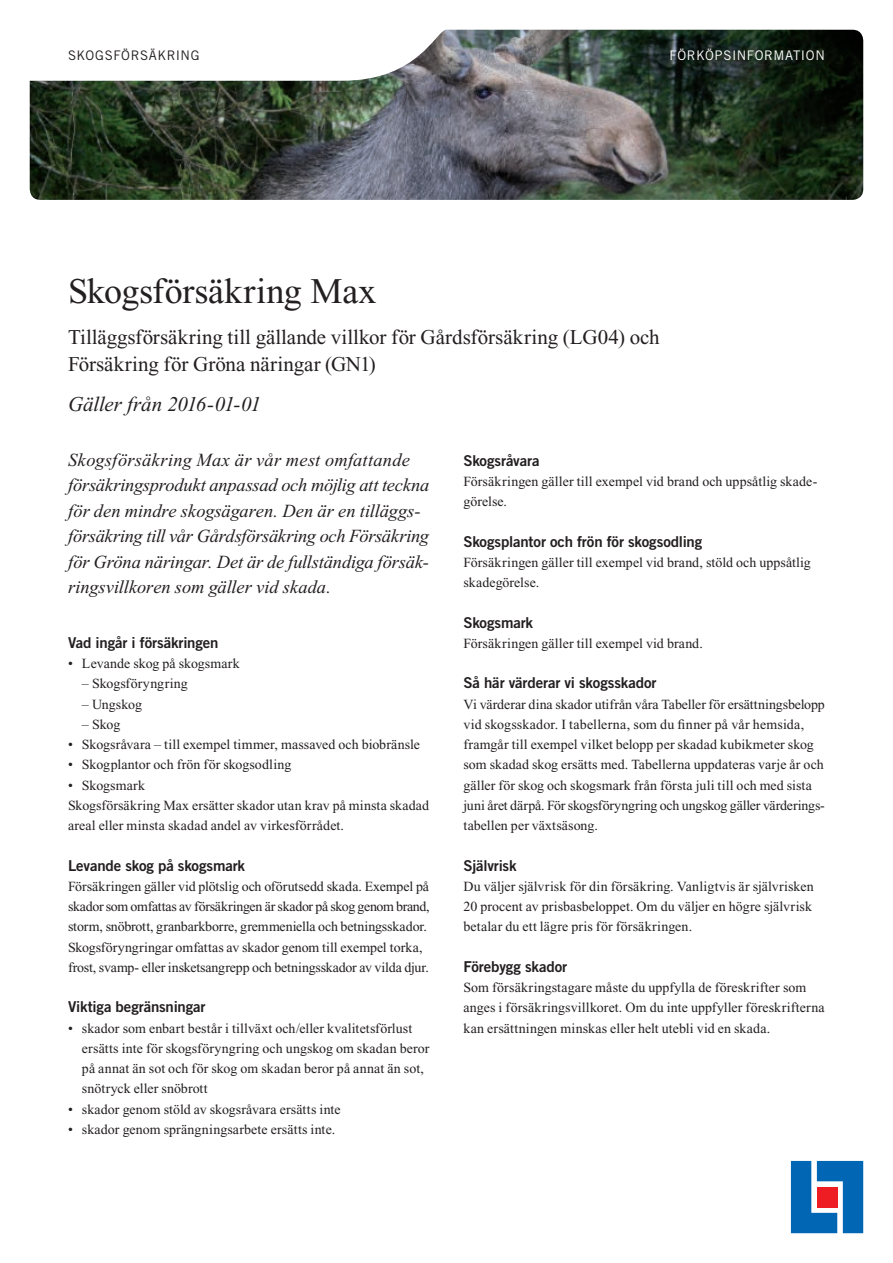
<style>
.page{position:relative;width:893px;height:1263px;background:#fff}
.page>*{position:absolute;margin:0;border:0;box-sizing:border-box;transform-origin:0 0}
.t1{font:36px "Times New Roman PS Std";letter-spacing:-.005em;color:#231f20}
.t2{font:21px/27px "Times New Roman PS Std";color:#231f20}
.t3{font:italic 21px "Times New Roman PS Std";letter-spacing:-.015em;color:#231f20}
.t4{font:italic 18.45px/25.5px "Times New Roman PS Std";letter-spacing:-.01em;color:#231f20}
.t5{font:15px "Trade Gothic LT Std Bd 2";letter-spacing:-.01em;color:#231f20}
.t6{font:13.95px/20.2px "Times New Roman PS Std";letter-spacing:.005em;color:#231f20}
.t7{font:13.2px "Trade Gothic LT Std";letter-spacing:.04em;color:#fff}
.t8{font:13.2px "Trade Gothic LT Std";letter-spacing:.04em;color:#231f20}
</style>
<div class="page">
<div style="left:785px;top:1155px;width:78px;height:78px;background:linear-gradient(to right,#fff,#fff)"></div>
<svg style="left:791px;top:1161px;width:72px;height:72px;background:#3b76b2"></svg>
<img style="left:30px;top:30px;width:833px;height:170px">
<p class="t8" style="left:68px;top:47px;width:133px">SKOGSFÖRSÄKRING</p>
<p class="t7" style="left:670px;top:47px;width:157px">FÖRKÖPSINFORMATION</p>
<h1 class="t1" style="left:68px;top:271px;width:310px">Skogsförsäkring Max</h1>
<h2 class="t2" style="left:68px;top:325px;width:593px">Tilläggsförsäkring till gällande villkor för Gårdsförsäkring (LG04) och<br>Försäkring för Gröna näringar (GN1)</h2>
<h2 class="t3" style="left:68px;top:393px;width:194px">Gäller från 2016-01-01</h2>
<p class="t4" style="left:68px;top:448px;width:363px">Skogsförsäkring Max är vår mest omfattande försäkringsprodukt anpassad och möjlig att teckna för den mindre skogsägaren. Den är en tilläggs&shy;försäkring till vår Gårdsförsäkring och Försäkring för Gröna näringar. Det är de fullständiga försäk&shy;ringsvillkoren som gäller vid skada.</p>
<p class="t5" style="left:68px;top:633px;width:152px">Vad ingår i försäkringen</p>
<p class="t6" style="left:68px;top:654px;width:173px">• Levande skog på skogsmark</p>
<p class="t6" style="left:82px;top:674px;width:107px">– Skogsföryngring</p>
<p class="t6" style="left:82px;top:694px;width:61px">– Ungskog</p>
<p class="t6" style="left:82px;top:715px;width:40px">– Skog</p>
<p class="t6" style="left:68px;top:735px;width:353px">• Skogsråvara – till exempel timmer, massaved och biobränsle</p>
<p class="t6" style="left:68px;top:755px;width:225px">• Skogplantor och frön för skogsodling</p>
<p class="t6" style="left:68px;top:775px;width:363px">• Skogsmark<br>Skogsförsäkring Max ersätter skador utan krav på minsta skadad areal eller minsta skadad andel av virkesförrådet.</p>
<p class="t5" style="left:68px;top:856px;width:179px">Levande skog på skogsmark</p>
<p class="t6" style="left:68px;top:877px;width:363px">Försäkringen gäller vid plötslig och oförutsedd skada. Exempel på skador som omfattas av försäkringen är skador på skog genom brand, storm, snöbrott, granbarkborre, gremmeniella och betningsskador.<br>Skogsföryngringar omfattas av skador genom till exempel torka, frost, svamp- eller insketsangrepp och betningsskador av vilda djur.</p>
<p class="t5" style="left:68px;top:998px;width:139px">Viktiga begränsningar</p>
<p class="t6" style="left:82px;top:1018px;width:349px;text-indent:-14px">• skador som enbart består i tillväxt och/eller kvalitetsförlust ersätts inte för skogsföryngring och ungskog om skadan beror på annat än sot och för skog om skadan beror på annat än sot, snötryck eller snöbrott</p>
<p class="t6" style="left:68px;top:1099px;width:274px">• skador genom stöld av skogsråvara ersätts inte</p>
<p class="t6" style="left:68px;top:1120px;width:269px">• skador genom sprängningsarbete ersätts inte.</p>
<p class="t5" style="left:463px;top:451px;width:78px">Skogsråvara</p>
<p class="t6" style="left:463px;top:472px;width:355px">Försäkringen gäller till exempel vid brand och uppsåtlig skade&shy;görelse.</p>
<p class="t5" style="left:463px;top:532px;width:240px">Skogsplantor och frön för skogsodling</p>
<p class="t6" style="left:463px;top:553px;width:349px">Försäkringen gäller till exempel vid brand, stöld och uppsåtlig skadegörelse.</p>
<p class="t5" style="left:463px;top:613px;width:71px">Skogsmark</p>
<p class="t6" style="left:463px;top:634px;width:241px">Försäkringen gäller till exempel vid brand.</p>
<p class="t5" style="left:463px;top:674px;width:195px">Så här värderar vi skogsskador</p>
<p class="t6" style="left:463px;top:694px;width:363px">Vi värderar dina skador utifrån våra Tabeller för ersättningsbelopp vid skogsskador. I tabellerna, som du finner på vår hemsida, framgår till exempel vilket belopp per skadad kubikmeter skog som skadad skog ersätts med. Tabellerna uppdateras varje år och gäller för skog och skogsmark från första juli till och med sista juni året därpå. För skogsföryngring och ungskog gäller värderings&shy;tabellen per växtsäsong.</p>
<p class="t5" style="left:463px;top:856px;width:55px">Självrisk</p>
<p class="t6" style="left:463px;top:877px;width:352px">Du väljer självrisk för din försäkring. Vanligtvis är självrisken<br>20 procent av prisbasbeloppet. Om du väljer en högre självrisk betalar du ett lägre pris för försäkringen.</p>
<p class="t5" style="left:463px;top:957px;width:105px">Förebygg skador</p>
<p class="t6" style="left:463px;top:978px;width:363px">Som försäkringstagare måste du uppfylla de föreskrifter som anges i försäkringsvillkoret. Om du inte uppfyller föreskrifterna kan ersättningen minskas eller helt utebli vid en skada.</p>
</div>
